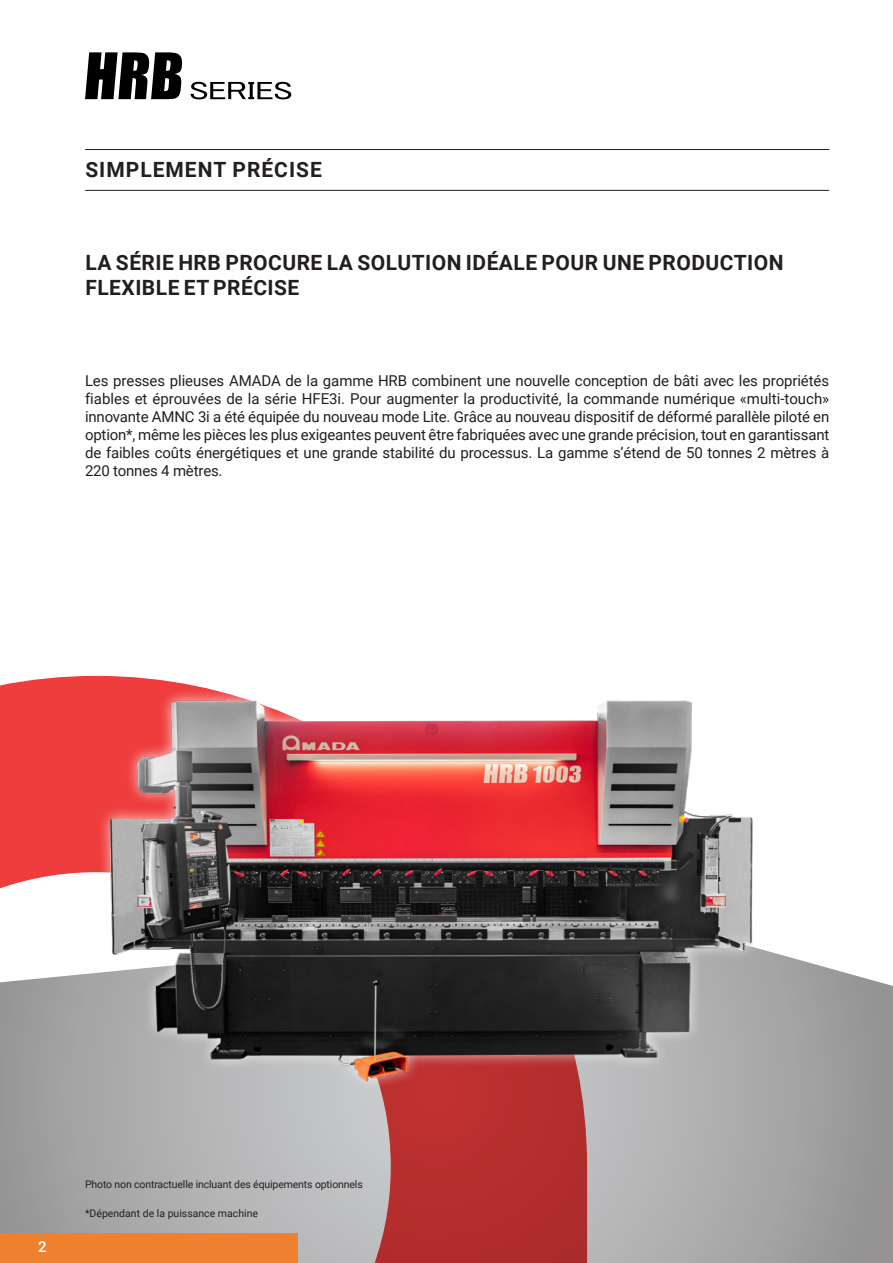
<style>
.page{position:relative;width:893px;height:1263px;background:#fff}
.page>*{position:absolute;margin:0;border:0;box-sizing:border-box;transform-origin:0 0}
.t1{font:700 21px/25.2px "Roboto";letter-spacing:.025em;color:#231f20}
.t2{font:700 21px "Roboto";letter-spacing:.045em;color:#231f20}
.t3{font:15px/18px "Roboto";letter-spacing:-.01em;color:#231f20;text-align:justify}
.t4{font:500 15px "Roboto";color:#fff}
.t5{font:10.5px "Roboto";letter-spacing:-.01em;color:#231f20}
</style>
<div class="page">
<svg style="left:587px;top:980px;width:306px;height:283px;background:#a6a6a7"></svg>
<svg style="left:0;top:1129px;width:587px;height:134px;background:#b87e76"></svg>
<img style="left:0;top:675px;width:872px;height:454px">
<hr style="left:85px;top:149px;width:744px;height:1px;background:#231f20">
<hr style="left:85px;top:190px;width:744px;height:1px;background:#231f20">
<svg style="left:191px;top:82px;width:100px;height:17px"></svg>
<svg style="left:85px;top:52px;width:97px;height:47px"></svg>
<p class="t2" style="left:85px;top:155px;width:238px">SIMPLEMENT PRÉCISE</p>
<p class="t1" style="left:85px;top:249px;width:700px">LA SÉRIE HRB PROCURE LA SOLUTION IDÉALE POUR UNE PRODUCTION<br>FLEXIBLE ET PRÉCISE</p>
<p class="t3" style="left:85px;top:371px;width:746px">Les presses plieuses AMADA de la gamme HRB combinent une nouvelle conception de bâti avec les propriétés fiables et éprouvées de la série HFE3i. Pour augmenter la productivité, la commande numérique «multi-touch» innovante AMNC 3i a été équipée du nouveau mode Lite. Grâce au nouveau dispositif de déformé parallèle piloté en option*, même les pièces les plus exigeantes peuvent être fabriquées avec une grande précision, tout en garantissant de faibles coûts énergétiques et une grande stabilité du processus. La gamme s’étend de 50 tonnes 2 mètres à 220 tonnes 4 mètres.</p>
<p class="t4" style="left:38px;top:1236px;width:10px">2</p>
<p class="t5" style="left:85px;top:1176px;width:279px">Photo non contractuelle incluant des équipements optionnels</p>
<p class="t5" style="left:85px;top:1206px;width:174px">*Dépendant de la puissance machine</p>
</div>
